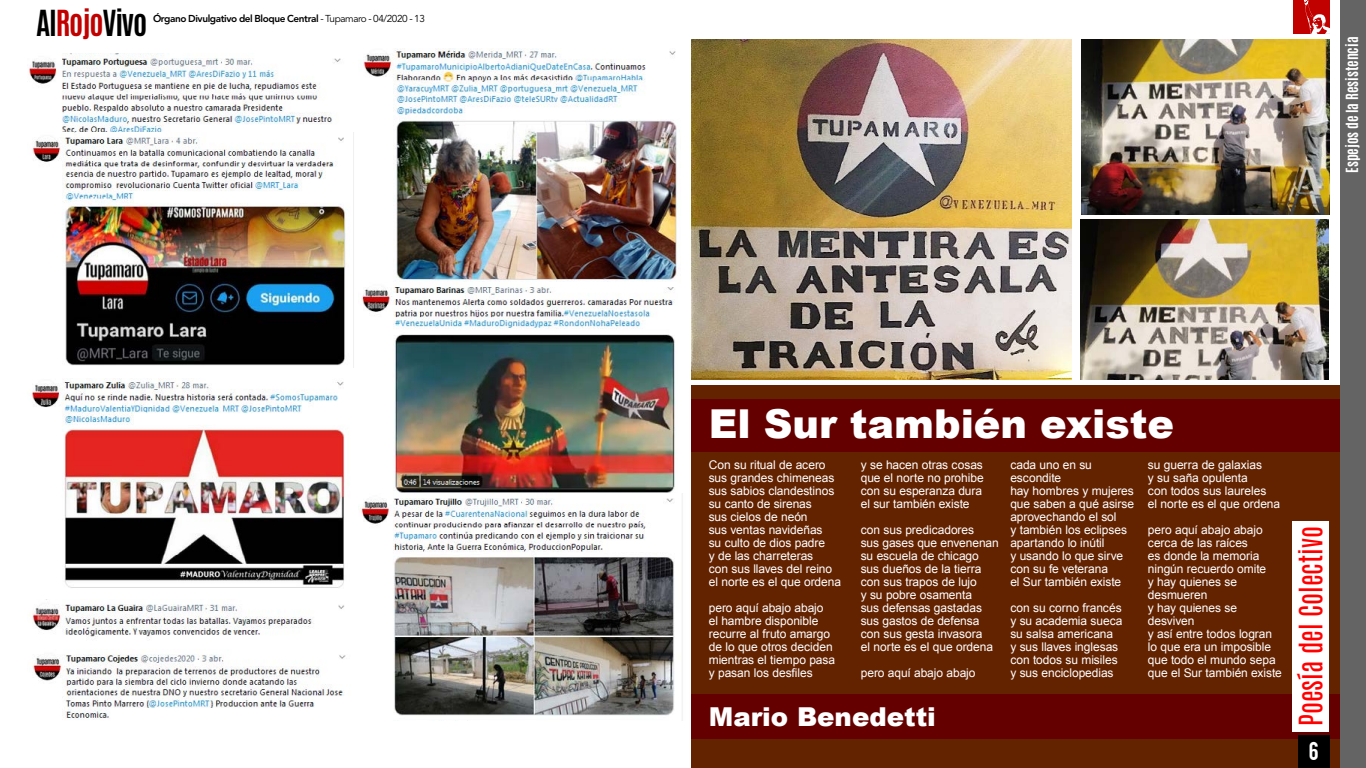
<style>
.page{position:relative;width:1366px;height:768px;background:#fff}
.page>*{position:absolute;margin:0;border:0;box-sizing:border-box;transform-origin:0 0}
.t1{font:900 39.9px "Arial";color:#fff}
.t2{font:700 30px "Antonio";letter-spacing:-.04em;color:#000}
.t3{font:27px "Antonio";color:#f00}
.t4{font:900 26px "Arial";color:#fff}
.t5{font:20px "Bebas";color:#fff}
.t6{font:700 14px "Antonio";color:#fff}
.t7{font:12px/13px "Arial";letter-spacing:-.005em;color:#fff}
.t8{font:800 10px "Avenir LT Std";letter-spacing:-.04em;color:#000}
.s1{color:#c10000}
.s2{font-weight:400}
</style>
<div class="page">
<div style="left:691px;top:386px;width:675px;height:382px;background:#642300"></div>
<img style="left:28px;top:54px;width:313px;height:79px">
<img style="left:32px;top:133px;width:322px;height:234px">
<img style="left:360px;top:49px;width:317px;height:234px">
<img style="left:361px;top:283px;width:315px;height:210px">
<img style="left:32px;top:379px;width:313px;height:209px">
<img style="left:360px;top:494px;width:323px;height:226px">
<img style="left:29px;top:604px;width:315px;height:36px">
<img style="left:32px;top:653px;width:314px;height:67px">
<img style="left:691px;top:40px;width:380px;height:339px">
<img style="left:1082px;top:40px;width:248px;height:174px">
<img style="left:1080px;top:220px;width:249px;height:160px">
<div style="left:691px;top:695px;width:675px;height:44px;background:#640000"></div>
<div style="left:691px;top:400px;width:675px;height:52px;background:#640000"></div>
<div style="left:1292px;top:522px;width:36px;height:210px;background:#fff"></div>
<div style="left:1298px;top:736px;width:32px;height:32px;background:#000"></div>
<div style="left:1340px;top:0;width:26px;height:768px;background:#646464"></div>
<div style="left:1293px;top:0;width:37px;height:34px;background:#c10000"></div>
<svg style="left:1304px;top:0;width:26px;height:34px"></svg>
<h2 class="t2" style="left:36px;top:1px;width:113px">Al<span class="s1">Rojo</span>Vivo</h2>
<p class="t8" style="left:153px;top:13px;width:273px">Órgano Divulgativo del Bloque Central <span class="s2">- Tupamaro - 04/2020 - 13</span></p>
<p class="t6" style="left:1341px;top:173px;width:138px;rotate:-90deg">Espejos de la Resistencia</p>
<h1 class="t1" style="left:709px;top:395px;width:467px">El Sur también existe</h1>
<p class="t7" style="left:861px;top:459px;width:124px">y se hacen otras cosas que el norte no prohibe con su esperanza dura el sur también existe</p>
<p class="t7" style="left:861px;top:524px;width:140px">con sus predicadores<br>sus gases que envenenan su escuela de chicago sus dueños de la tierra con sus trapos de lujo<br>y su pobre osamenta<br>sus defensas gastadas sus gastos de defensa con sus gesta invasora<br>el norte es el que ordena</p>
<p class="t7" style="left:861px;top:666px;width:116px">pero aquí abajo abajo</p>
<p class="t7" style="left:1148px;top:458px;width:134px">su guerra de galaxias<br>y su saña opulenta<br>con todos sus laureles<br>el norte es el que ordena</p>
<p class="t7" style="left:1148px;top:523px;width:136px">pero aquí abajo abajo cerca de las raíces<br>es donde la memoria ningún recuerdo omite<br>y hay quienes se desmueren<br>y hay quienes se desviven<br>y así entre todos logran lo que era un imposible que todo el mundo sepa que el Sur también existe</p>
<p class="t7" style="left:709px;top:459px;width:134px">Con su ritual de acero sus grandes chimeneas sus sabios clandestinos su canto de sirenas<br>sus cielos de neón<br>sus ventas navideñas<br>su culto de dios padre<br>y de las charreteras<br>con sus llaves del reino el norte es el que ordena</p>
<p class="t7" style="left:709px;top:601px;width:128px">pero aquí abajo abajo el hambre disponible recurre al fruto amargo de lo que otros deciden mientras el tiempo pasa y pasan los desfiles</p>
<p class="t7" style="left:1010px;top:458px;width:125px">cada uno en su escondite<br>hay hombres y mujeres que saben a qué asirse aprovechando el sol<br>y también los eclipses apartando lo inútil<br>y usando lo que sirve con su fe veterana<br>el Sur también existe</p>
<p class="t7" style="left:1010px;top:601px;width:114px">con su corno francés y su academia sueca su salsa americana<br>y sus llaves inglesas con todos su misiles y sus enciclopedias</p>
<h3 class="t4" style="left:709px;top:698px;width:229px">Mario Benedetti</h3>
<h3 class="t3" style="left:1291px;top:726px;width:201px;rotate:-90deg">Poesía del Colectivo</h3>
<h3 class="t5" style="left:1309px;top:737px;width:11px">6</h3>
</div>
